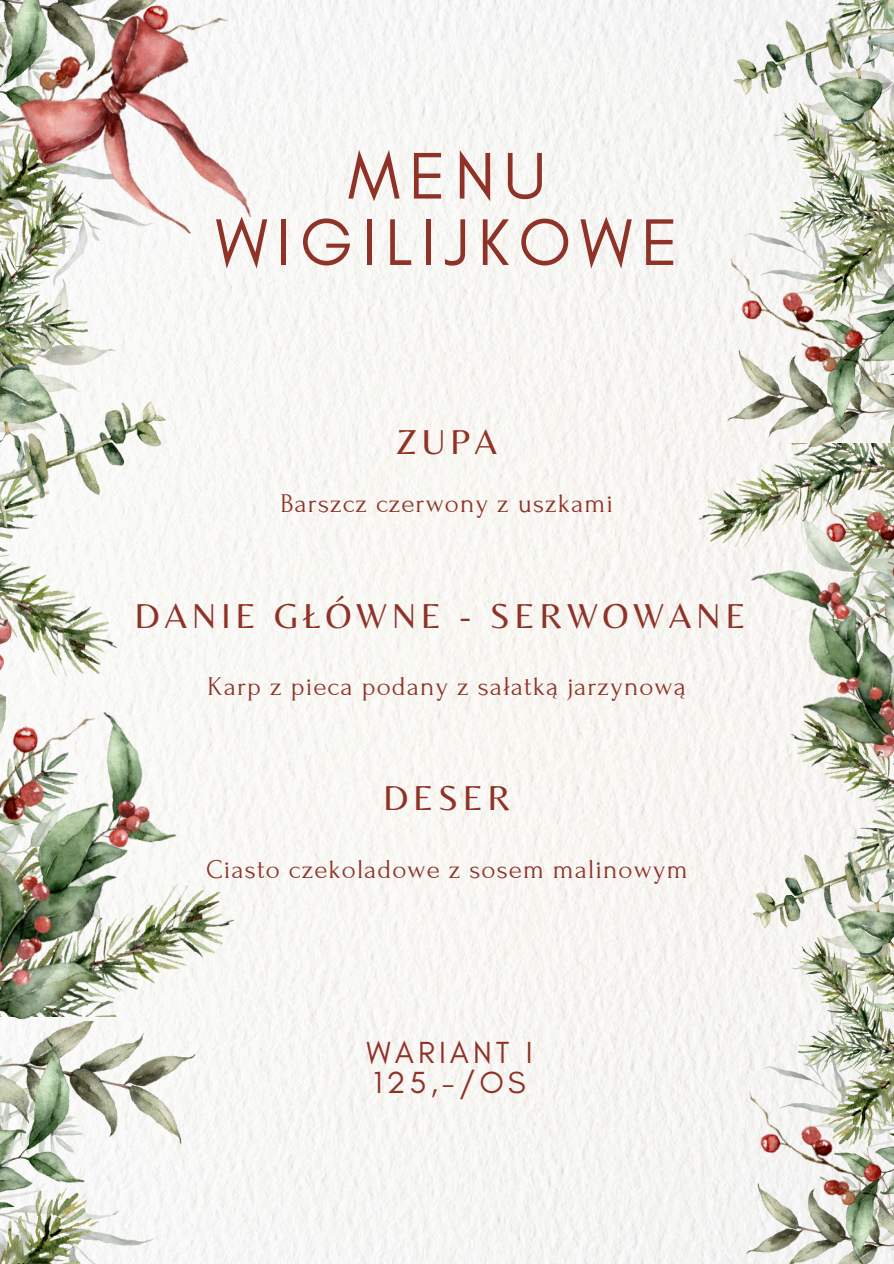
<style>
.page{position:relative;width:894px;height:1264px;background:#fff}
.page>*{position:absolute;margin:0;border:0;box-sizing:border-box;transform-origin:0 0}
.t1{font:67.05px/66.3px "Glacial Indifference";letter-spacing:.13em;color:#8f3328;text-align:center}
.t2{font:36px "Belleza";letter-spacing:.13em;color:#8f3328}
.t3{font:31.05px/30.3px "Glacial Indifference";letter-spacing:.13em;color:#8f3328}
.t4{font:27px "Forum";letter-spacing:.035em;color:#8f3328}
</style>
<div class="page">
<div style="left:208px;top:0;width:490px;height:1263px;background:#f8f6f4"></div>
<img style="left:0;top:0;width:234px;height:1016px">
<img style="left:698px;top:446px;width:195px;height:817px">
<img style="left:798px;top:937px;width:95px;height:102px">
<img style="left:0;top:184px;width:87px;height:210px">
<img style="left:737px;top:1039px;width:156px;height:224px">
<img style="left:0;top:2px;width:6px;height:182px">
<img style="left:799px;top:501px;width:94px;height:20px">
<img style="left:714px;top:521px;width:179px;height:334px">
<img style="left:0;top:689px;width:208px;height:332px">
<img style="left:6px;top:0;width:290px;height:296px">
<img style="left:0;top:1021px;width:256px;height:242px">
<img style="left:679px;top:0;width:214px;height:446px">
<img style="left:779px;top:103px;width:114px;height:103px">
<img style="left:718px;top:206px;width:175px;height:295px">
<p class="t1" style="left:215px;top:142px;width:464px">MENU<br>WIGILIJKOWE</p>
<p class="t2" style="left:396px;top:421px;width:102px">ZUPA</p>
<p class="t4" style="left:280px;top:489px;width:334px">Barszcz czerwony z uszkami</p>
<p class="t2" style="left:134px;top:594px;width:612px">DANIE GŁÓWNE - SERWOWANE</p>
<p class="t4" style="left:207px;top:671px;width:480px">Karp z pieca podany z sałatką jarzynową</p>
<p class="t2" style="left:383px;top:776px;width:129px">DESER</p>
<p class="t4" style="left:206px;top:854px;width:483px">Ciasto czekoladowe z sosem malinowym</p>
<p class="t3" style="left:366px;top:1036px;width:168px">WARIANT I<br>125,-/OS</p>
</div>
